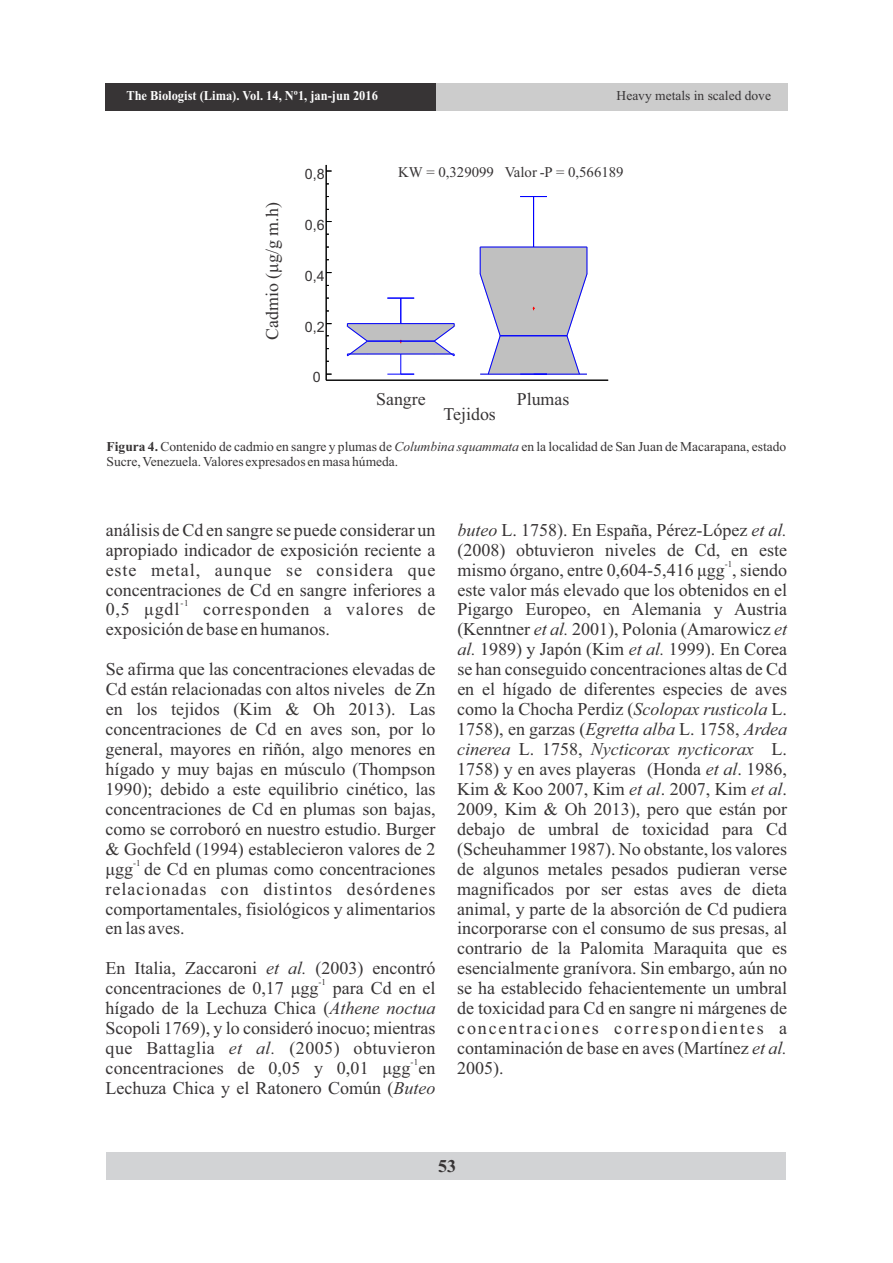
<style>
.page{position:relative;width:893px;height:1263px;background:#fff}
.page>*{position:absolute;margin:0;border:0;box-sizing:border-box;transform-origin:0 0}
.t1{font:18px/20px "Times New Roman";color:#373435;text-align:justify}
.t2{font:700 18px "Times New Roman";color:#373435}
.t3{font:17.85px "Times New Roman";color:#373435}
.t4{font:14.85px "Times New Roman";color:#373435}
.t5{font:14.25px "Arial";color:#373435}
.t6{font:13.5px/15px "Times New Roman";color:#373435}
.t7{font:700 13.5px "Times New Roman";color:#fefefe;scale:.92 1}
.t8{font:9px "Times New Roman";color:#373435}
.s1{font-weight:700}
.s2{font-style:italic}
</style>
<div class="page">
<div style="left:107px;top:1152px;width:679px;height:28px;background:#d2d3d5"></div>
<hr style="left:326px;top:380px;width:282px;height:1px;background:#000">
<hr style="left:326px;top:165px;width:1px;height:215px;background:#000">
<svg style="left:346px;top:298px;width:109px;height:77px"></svg>
<hr style="left:347px;top:354px;width:54px;height:1px;background:#00f">
<svg style="left:520px;top:196px;width:27px;height:1px"></svg>
<hr style="left:533px;top:197px;width:1px;height:50px;background:#00f">
<svg style="left:480px;top:247px;width:108px;height:128px"></svg>
<hr style="left:480px;top:374px;width:54px;height:1px;background:#00f">
<div style="left:106px;top:83px;width:681px;height:28px;background:#ccc"></div>
<div style="left:106px;top:83px;width:330px;height:28px;background:#373435"></div>
<p class="t7" style="left:126px;top:91px;width:275px">The Biologist (Lima). Vol. 14, Nº1, jan-jun 2016</p>
<p class="t6" style="left:617px;top:89px;width:156px">Heavy metals in scaled dove</p>
<p class="t3" style="left:266px;top:340px;width:139px;rotate:-90deg">Cadmio (μg/g m.h)</p>
<p class="t5" style="left:305px;top:169px;width:21px">0,8</p>
<p class="t5" style="left:305px;top:219px;width:21px">0,6</p>
<p class="t5" style="left:305px;top:270px;width:21px">0,4</p>
<p class="t5" style="left:305px;top:321px;width:21px">0,2</p>
<p class="t5" style="left:313px;top:372px;width:9px">0</p>
<p class="t4" style="left:398px;top:166px;width:227px">KW = 0,329099 Valor -P = 0,566189</p>
<p class="t3" style="left:376px;top:392px;width:51px">Sangre</p>
<p class="t3" style="left:517px;top:392px;width:54px">Plumas</p>
<p class="t3" style="left:444px;top:408px;width:54px">Tejidos</p>
<p class="t6" style="left:107px;top:440px;width:681px"><span class="s1">Figura 4.</span> Contenido de cadmio en sangre y plumas de <span class="s2">Columbina squammata</span> en la localidad de San Juan de Macarapana, estado<br>Sucre, Venezuela. Valores expresados en masa húmeda.</p>
<p class="t1" style="left:106px;top:521px;width:331px">análisis de Cd en sangre se puede considerar un apropiado indicador de exposición reciente a este metal, aunque se considera que concentraciones de Cd en sangre inferiores a</p>
<p class="t8" style="left:180px;top:600px;width:10px">-1</p>
<p class="t1" style="left:106px;top:601px;width:75px">0,5 μgdl</p>
<p class="t1" style="left:106px;top:601px;width:331px;text-indent:97px">corresponden a valores de exposición de base en humanos.</p>
<p class="t1" style="left:106px;top:661px;width:331px">Se afirma que las concentraciones elevadas de Cd están relacionadas con altos niveles de Zn en los tejidos (Kim &amp; Oh 2013). Las concentraciones de Cd en aves son, por lo general, mayores en riñón, algo menores en hígado y muy bajas en músculo (Thompson 1990); debido a este equilibrio cinético, las concentraciones de Cd en plumas son bajas, como se corroboró en nuestro estudio. Burger &amp; Gochfeld (1994) establecieron valores de 2</p>
<p class="t8" style="left:133px;top:859px;width:9px">-1</p>
<p class="t1" style="left:106px;top:860px;width:331px">μgg de Cd en plumas como concentraciones relacionadas con distintos desórdenes comportamentales, fisiológicos y alimentarios en las aves.</p>
<p class="t1" style="left:106px;top:960px;width:331px">En Italia, Zaccaroni <span class="s2">et al.</span> (2003) encontró</p>
<p class="t8" style="left:318px;top:979px;width:9px">-1</p>
<p class="t1" style="left:106px;top:980px;width:331px">concentraciones de 0,17 μgg para Cd en el hígado de la Lechuza Chica (<span class="s2">Athene noctua </span>Scopoli 1769), y lo consideró inocuo; mientras que Battaglia <span class="s2">et al.</span> (2005) obtuvieron</p>
<p class="t8" style="left:411px;top:1059px;width:9px">-1</p>
<p class="t1" style="left:106px;top:1060px;width:331px">concentraciones de 0,05 y 0,01 μgg en<br>Lechuza Chica y el Ratonero Común (<span class="s2">Buteo</span></p>
<p class="t1" style="left:457px;top:521px;width:331px"><span class="s2">buteo</span> L. 1758). En España, Pérez-López <span class="s2">et al. </span>(2008) obtuvieron niveles de Cd, en este</p>
<p class="t8" style="left:725px;top:560px;width:9px">-1</p>
<p class="t1" style="left:457px;top:561px;width:331px">mismo órgano, entre 0,604-5,416 μgg , siendo este valor más elevado que los obtenidos en el Pigargo Europeo, en Alemania y Austria (Kenntner <span class="s2">et al.</span> 2001), Polonia (Amarowicz <span class="s2">et al.</span> 1989) y Japón (Kim <span class="s2">et al.</span> 1999). En Corea se han conseguido concentraciones altas de Cd en el hígado de diferentes especies de aves como la Chocha Perdiz (<span class="s2">Scolopax rusticola</span> L.<br>1758), en garzas (<span class="s2">Egretta alba</span> L. 1758, <span class="s2">Ardea cinerea</span> L. 1758, <span class="s2">Nycticorax nycticorax</span> L.<br>1758) y en aves playeras (Honda <span class="s2">et al</span>. 1986, Kim &amp; Koo 2007, Kim <span class="s2">et al</span>. 2007, Kim <span class="s2">et al</span>.<br>2009, Kim &amp; Oh 2013), pero que están por debajo de umbral de toxicidad para Cd (Scheuhammer 1987). No obstante, los valores de algunos metales pesados pudieran verse magnificados por ser estas aves de dieta animal, y parte de la absorción de Cd pudiera incorporarse con el consumo de sus presas, al contrario de la Palomita Maraquita que es esencialmente granívora. Sin embargo, aún no se ha establecido fehacientemente un umbral de toxicidad para Cd en sangre ni márgenes de concentraciones correspondientes a contaminación de base en aves (Martínez <span class="s2">et al.<br></span>2005).</p>
<p class="t2" style="left:438px;top:1160px;width:19px">53</p>
</div>
